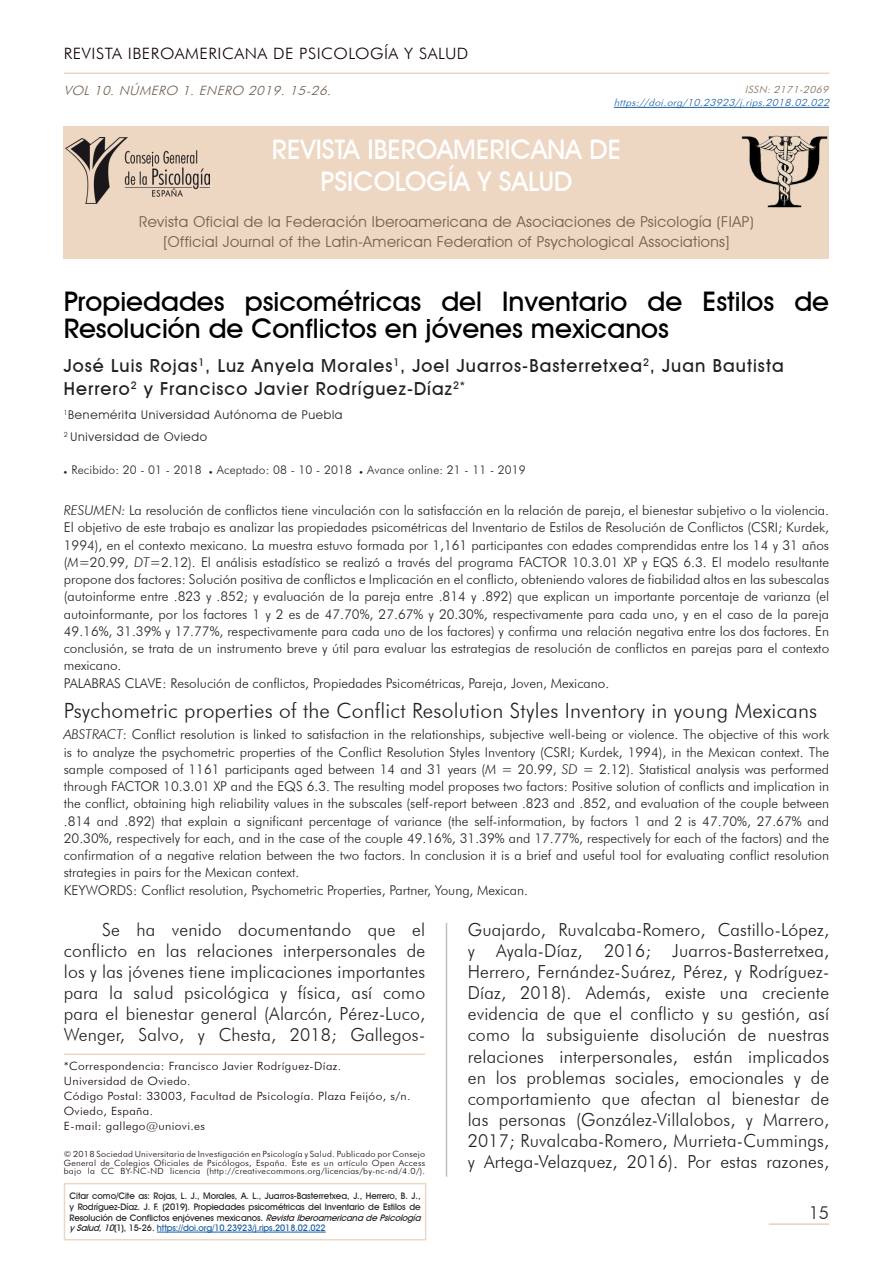
<style>
.page{position:relative;width:893px;height:1263px;background:#fff}
.page>*{position:absolute;margin:0;border:0;box-sizing:border-box;transform-origin:0 0}
.Título_Artículo{font:500 27px/27px "Avant Garde IT Cby BT";color:#000}
.t1{font:500 27px/32.4px "Avant Garde IT Cby BT";color:#fff;text-align:center}
.Subtitulo_ingles_cas{font:300 21px "Futura BT";letter-spacing:.01em;color:#231f20}
.Correspondencia{font:300 18px/21px "Futura BT";letter-spacing:.01em;color:#231f20;text-align:justify}
.Nombre_Autores{font:500 18px/22.5px "Avant Garde IT Cby BT";letter-spacing:.06em;color:#231f20}
.t2{font:300 15.6px "Futura BT";letter-spacing:.03em;color:#100003;scale:1.05 1}
.t3{font:15px/19.8px "Avant Garde IT Cby BT";letter-spacing:.03em;color:#705e4e;text-align:center}
.Abstract{font:300 13.5px/17.2px "Futura BT";color:#231f20;text-align:justify}
.t4{font:italic 300 12.9px "Futura BT";color:#705e4e;scale:1.05 1}
.t5{font:300 12px "Futura BT";letter-spacing:.01em;color:#231f20}
.Universidades{font:12px "Avant Garde IT Cby BT";letter-spacing:.06em;color:#231f20}
.t6{font:300 11.4px/15px "Futura BT";letter-spacing:.03em;color:#100003;scale:1.05 1}
.t7{font:italic 300 10.05px "Futura BT";color:#175d9e;scale:1.05 1}
.t8{font:italic 300 10.05px "Futura BT";color:#7c6652;scale:1.05 1}
.Subtitulo{font:500 9px/10.8px "Avant Garde IT Cby BT";letter-spacing:-.01em;color:#231f20}
.t9{font:300 8.55px/8.7px "Futura BT";letter-spacing:.03em;color:#100003;text-align:justify;scale:1.05 1}
.s1{font-style:italic}
.s2{color:#175d9e}
</style>
<div class="page">
<hr style="left:769px;top:1223px;width:60px;height:2px;background:#e9cfba">
<hr style="left:64px;top:73px;width:765px;height:1px;background:#ecd6c2">
<div style="left:64px;top:126px;width:765px;height:133px;background:#edd6c2"></div>
<img style="left:741px;top:135px;width:87px;height:73px">
<img style="left:66px;top:137px;width:144px;height:66px">
<hr style="left:64px;top:1053px;width:361px;height:2px;background:#ecd6c2">
<hr style="left:157px;top:1232px;width:169px;height:1px;background:#175d9e">
<div style="left:64px;top:1183px;width:362px;height:57px;border:2px solid #edd6c2"></div>
<hr style="left:446px;top:923px;width:1px;height:254px;background:#a39d9b">
<hr style="left:614px;top:107px;width:215px;height:1px;background:#175d9e">
<p class="t2" style="left:64px;top:44px;width:387px">REVISTA IBEROAMERICANA DE PSICOLOGÍA Y SALUD</p>
<p class="t4" style="left:64px;top:83px;width:260px">VOL 10. NÚMERO 1. ENERO 2019. 15-26.</p>
<p class="t8" style="left:745px;top:83px;width:84px">ISSN: 2171-2069</p>
<p class="t7" style="left:614px;top:97px;width:209px">https://doi.org/10.23923/j.rips.2018.02.022</p>
<h1 class="t1" style="left:272px;top:133px;width:351px">REVISTA IBEROAMERICANA DE<br>PSICOLOGÍA Y SALUD</h1>
<p class="t3" style="left:139px;top:212px;width:616px">Revista Oficial de la Federación Iberoamericana de Asociaciones de Psicología (FIAP) [Official Journal of the Latin-American Federation of Psychological Associations]</p>
<p class="Título_Artículo" style="left:64px;top:287px;width:767px">Propiedades psicométricas del Inventario de Estilos de<br>Resolución de Conflictos en jóvenes mexicanos</p>
<p class="Nombre_Autores" style="left:64px;top:354px;width:721px">José Luis Rojas<sup>1</sup>, Luz Anyela Morales<sup>1</sup>, Joel Juarros-Basterretxea<sup>2</sup>, Juan Bautista<br>Herrero<sup>2</sup> y Francisco Javier Rodríguez-Díaz<sup>2*</sup></p>
<p class="Universidades" style="left:64px;top:407px;width:280px"><sup>1</sup>Benemérita Universidad Autónoma de Puebla</p>
<p class="Universidades" style="left:64px;top:429px;width:145px"><sup>2</sup> Universidad de Oviedo</p>
<p class="t5" style="left:64px;top:462px;width:140px">● Recibido: 20 - 01 - 2018</p>
<p class="t5" style="left:209px;top:462px;width:144px">● Aceptado: 08 - 10 - 2018</p>
<p class="t5" style="left:359px;top:462px;width:168px">● Avance online: 21 - 11 - 2019</p>
<p class="Abstract" style="left:64px;top:501px;width:767px"><span class="s1">RESUMEN:</span> La resolución de conflictos tiene vinculación con la satisfacción en la relación de pareja, el bienestar subjetivo o la violencia.<br>El objetivo de este trabajo es analizar las propiedades psicométricas del Inventario de Estilos de Resolución de Conflictos (CSRI; Kurdek, 1994), en el contexto mexicano. La muestra estuvo formada por 1,161 participantes con edades comprendidas entre los 14 y 31 años (<span class="s1">M</span>=20.99, <span class="s1">DT</span>=2.12). El análisis estadístico se realizó a través del programa FACTOR 10.3.01 XP y EQS 6.3. El modelo resultante propone dos factores: Solución positiva de conflictos e Implicación en el conflicto, obteniendo valores de fiabilidad altos en las subescalas (autoinforme entre .823 y .852; y evaluación de la pareja entre .814 y .892) que explican un importante porcentaje de varianza (el autoinformante, por los factores 1 y 2 es de 47.70%, 27.67% y 20.30%, respectivamente para cada uno, y en el caso de la pareja 49.16%, 31.39% y 17.77%, respectivamente para cada uno de los factores) y confirma una relación negativa entre los dos factores. En conclusión, se trata de un instrumento breve y útil para evaluar las estrategias de resolución de conflictos en parejas para el contexto mexicano.</p>
<p class="Abstract" style="left:64px;top:674px;width:547px">PALABRAS CLAVE: Resolución de conflictos, Propiedades Psicométricas, Pareja, Joven, Mexicano.</p>
<p class="Subtitulo_ingles_cas" style="left:64px;top:697px;width:755px">Psychometric properties of the Conflict Resolution Styles Inventory in young Mexicans</p>
<p class="Abstract" style="left:64px;top:726px;width:767px"><span class="s1">ABSTRACT</span>: Conflict resolution is linked to satisfaction in the relationships, subjective well-being or violence. The objective of this work is to analyze the psychometric properties of the Conflict Resolution Styles Inventory (CSRI; Kurdek, 1994), in the Mexican context. The sample composed of 1161 participants aged between 14 and 31 years (<span class="s1">M</span> = 20.99, <span class="s1">SD</span> = 2.12). Statistical analysis was performed through FACTOR 10.3.01 XP and the EQS 6.3. The resulting model proposes two factors: Positive solution of conflicts and implication in the conflict, obtaining high reliability values in the subscales (self-report between .823 and .852, and evaluation of the couple between .814 and .892) that explain a significant percentage of variance (the self-information, by factors 1 and 2 is 47.70%, 27.67% and 20.30%, respectively for each, and in the case of the couple 49.16%, 31.39% and 17.77%, respectively for each of the factors) and the confirmation of a negative relation between the two factors. In conclusion it is a brief and useful tool for evaluating conflict resolution strategies in pairs for the Mexican context.</p>
<p class="Abstract" style="left:64px;top:881px;width:466px">KEYWORDS: Conflict resolution, Psychometric Properties, Partner, Young, Mexican.</p>
<p class="Correspondencia" style="left:64px;top:919px;width:363px;text-indent:38px">Se ha venido documentando que el conflicto en las relaciones interpersonales de los y las jóvenes tiene implicaciones importantes para la salud psicológica y física, así como para el bienestar general (Alarcón, Pérez-Luco, Wenger, Salvo, y Chesta, 2018; Gallegos-</p>
<p class="Correspondencia" style="left:468px;top:919px;width:363px">Guajardo, Ruvalcaba-Romero, Castillo-López, y Ayala-Díaz, 2016; Juarros-Basterretxea, Herrero, Fernández-Suárez, Pérez, y Rodríguez-Díaz, 2018). Además, existe una creciente evidencia de que el conflicto y su gestión, así como la subsiguiente disolución de nuestras relaciones interpersonales, están implicados en los problemas sociales, emocionales y de comportamiento que afectan al bienestar de las personas (González-Villalobos, y Marrero, 2017; Ruvalcaba-Romero, Murrieta-Cummings, y Artega-Velazquez, 2016). Por estas razones,</p>
<p class="t6" style="left:64px;top:1058px;width:266px">*Correspondencia: Francisco Javier Rodríguez-Díaz.</p>
<p class="t6" style="left:64px;top:1073px;width:122px">Universidad de Oviedo.</p>
<p class="t6" style="left:64px;top:1088px;width:332px">Código Postal: 33003, Facultad de Psicología. Plaza Feijóo, s/n.<br>Oviedo, España.</p>
<p class="t6" style="left:64px;top:1118px;width:136px">E-mail: gallego@uniovi.es</p>
<p class="t9" style="left:64px;top:1149px;width:346px">© 2018 Sociedad Universitaria de Investigación en Psicología y Salud. Publicado por Consejo General de Colegios Oficiales de Psicólogos, España. Este es un artículo Open Access bajo la CC BY-NC-ND licencia (http://creativecommons.org/licencias/by-nc-nd/4.0/).</p>
<p class="Subtitulo" style="left:70px;top:1190px;width:355px">Citar como/Cite as: Rojas, L. J., Morales, A. L., Juarros-Basterretxea, J., Herrero, B. J., y Rodríguez-Díaz. J. F. (2019). Propiedades psicométricas del Inventario de Estilos de Resolución de Conflictos enjóvenes mexicanos. <span class="s1">Revista Iberoamericana dePsicología ySalud,10</span>(1), 15-26. <span class="s2">https://doi.org/10.23923/j.rips.2018.02.022</span></p>
<h3 class="Correspondencia" style="left:809px;top:1202px;width:22px">15</h3>
</div>
